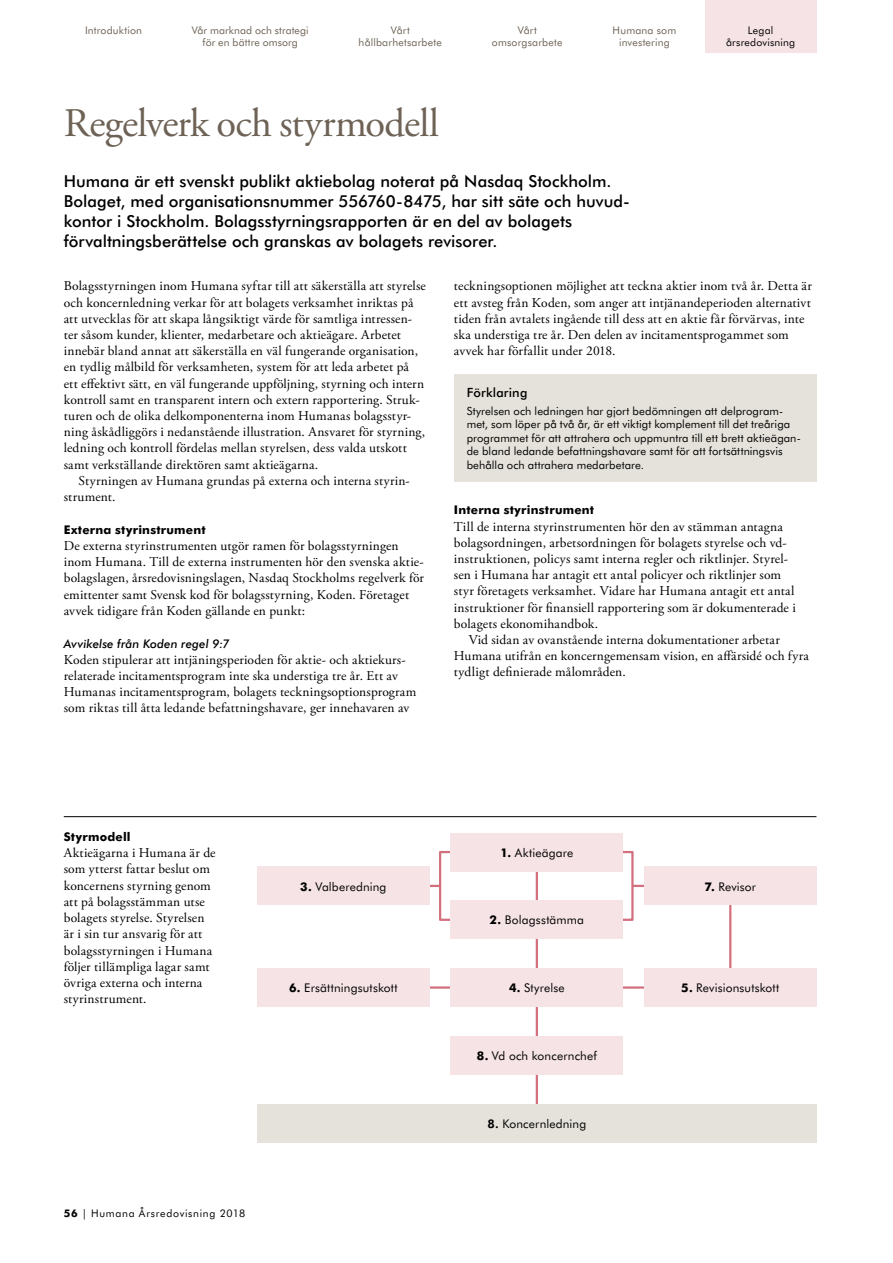
<style>
.page{position:relative;width:893px;height:1263px;background:#fff}
.page>*{position:absolute;margin:0;border:0;box-sizing:border-box;transform-origin:0 0}
.t1{font:40.5px "Adobe Garamond Pro";letter-spacing:-.02em;color:#6d6255}
.t2{font:500 16.5px/19.8px "Futura BT";color:#000}
.t3{font:13.5px/16.2px "Adobe Garamond Pro";letter-spacing:.015em;color:#000}
.t4{font:500 12.75px "Futura BT";letter-spacing:.01em;color:#000}
.t5{font:12px "Futura BT";letter-spacing:.015em;color:#000}
.t6{font:800 12px "Futura BT";letter-spacing:.02em;color:#000}
.t7{font:italic 500 12px "Futura BT";letter-spacing:.01em;color:#000}
.t8{font:11.25px/13.5px "Futura BT";letter-spacing:.005em;color:#000}
.t9{font:10.5px/12px "Futura BT";letter-spacing:.015em;color:#6d6255;text-align:center}
.t10{font:10.5px "Futura BT";letter-spacing:.065em;color:#000}
.t11{font:10.5px/12px "Futura BT";letter-spacing:.02em;color:#000;text-align:center}
.s1{font-weight:800}
.s2{font-weight:700}
</style>
<div class="page">
<hr style="left:615px;top:986px;width:38px;height:3px;background:#d3707e">
<hr style="left:421px;top:986px;width:38px;height:3px;background:#d3707e">
<hr style="left:729px;top:901px;width:2px;height:73px;background:#d3707e">
<hr style="left:536px;top:854px;width:2px;height:260px;background:#d3707e">
<div style="left:439px;top:851px;width:26px;height:70px;border:2px solid #d3707e"></div>
<div style="left:608px;top:851px;width:26px;height:70px;border:2px solid #d3707e"></div>
<div style="left:454px;top:374px;width:362px;height:107px;background:#e4e2da"></div>
<div style="left:451px;top:833px;width:172px;height:38px;background:#f6e3e6"></div>
<div style="left:451px;top:901px;width:172px;height:38px;background:#f6e3e6"></div>
<div style="left:451px;top:968px;width:172px;height:39px;background:#f6e3e6"></div>
<div style="left:451px;top:1036px;width:172px;height:38px;background:#f6e3e6"></div>
<div style="left:257px;top:1104px;width:559px;height:38px;background:#e4e2da"></div>
<div style="left:644px;top:968px;width:172px;height:39px;background:#f6e3e6"></div>
<div style="left:257px;top:968px;width:172px;height:39px;background:#f6e3e6"></div>
<hr style="left:64px;top:816px;width:752px;height:1px;background:#000">
<hr style="left:419px;top:885px;width:21px;height:2px;background:#d3707e">
<hr style="left:633px;top:885px;width:20px;height:2px;background:#d3707e">
<div style="left:257px;top:867px;width:172px;height:38px;background:#f6e3e6"></div>
<div style="left:644px;top:867px;width:172px;height:38px;background:#f6e3e6"></div>
<div style="left:705px;top:0;width:111px;height:53px;background:#f6e3e6"></div>
<p class="t9" style="left:85px;top:24px;width:58px">Introduktion</p>
<p class="t9" style="left:359px;top:24px;width:85px">Vårt hållbarhetsarbete</p>
<p class="t9" style="left:492px;top:24px;width:72px">Vårt omsorgsarbete</p>
<p class="t9" style="left:613px;top:24px;width:65px">Humana som investering</p>
<p class="t11" style="left:726px;top:24px;width:70px">Legal årsredovisning</p>
<p class="t9" style="left:192px;top:24px;width:119px">Vår marknad och strategi för en bättre omsorg</p>
<h1 class="t1" style="left:64px;top:99px;width:377px">Regelverk och styrmodell</h1>
<p class="t2" style="left:64px;top:171px;width:565px">Humana är ett svenskt publikt aktiebolag noterat på Nasdaq Stockholm.<br>Bolaget, med organisationsnummer 556760-8475, har sitt säte och huvud&shy;kontor i Stockholm. Bolagsstyrningsrapporten är en del av bolagets förvaltningsberättelse och granskas av bolagets revisorer.</p>
<p class="t3" style="left:64px;top:279px;width:364px">Bolagsstyrningen inom Humana syftar till att säkerställa att styrelse och koncernledning verkar för att bolagets verksamhet inriktas på att utvecklas för att skapa långsiktigt värde för samtliga intressen&shy;ter såsom kunder, klienter, medarbetare och aktieägare. Arbetet innebär bland annat att säkerställa en väl fungerande organisation, en tydlig målbild för verksamheten, system för att leda arbetet på ett effektivt sätt, en väl fungerande uppföljning, styrning och intern kontroll samt en transparent intern och extern rapportering. Struk&shy;turen och de olika delkomponenterna inom Humanas bolagsstyr&shy;ning åskådliggörs i nedanstående illustration. Ansvaret för styrning, ledning och kontroll fördelas mellan styrelsen, dess valda utskott samt verkställande direktören samt aktieägarna.</p>
<p class="t3" style="left:64px;top:473px;width:348px;text-indent:15px">Styrningen av Humana grundas på externa och interna styrin&shy;strument.</p>
<p class="t6" style="left:64px;top:522px;width:143px">Externa styrinstrument</p>
<p class="t3" style="left:64px;top:538px;width:362px">De externa styrinstrumenten utgör ramen för bolagsstyrningen inom Humana. Till de externa instrumenten hör den svenska aktie&shy;bolagslagen, årsredovisningslagen, Nasdaq Stockholms regelverk för emittenter samt Svensk kod för bolagsstyrning, Koden. Företaget avvek tidigare från Koden gällande en punkt:</p>
<p class="t7" style="left:64px;top:635px;width:167px">Avvikelse från Koden regel 9:7</p>
<p class="t3" style="left:64px;top:652px;width:354px">Koden stipulerar att intjäningsperioden för aktie- och aktiekurs&shy;relaterade incitamentsprogram inte ska understiga tre år. Ett av Humanas incitamentsprogram, bolagets teckningsoptionsprogram som riktas till åtta ledande befattningshavare, ger innehavaren av</p>
<p class="t3" style="left:454px;top:279px;width:359px">teckningsoptionen möjlighet att teckna aktier inom två år. Detta är ett avsteg från Koden, som anger att intjänandeperioden alternativt tiden från avtalets ingående till dess att en aktie får förvärvas, inte ska understiga tre år. Den delen av incitamentsprogammet som avvek har förfallit under 2018.</p>
<p class="t4" style="left:467px;top:384px;width:62px">Förklaring</p>
<p class="t8" style="left:467px;top:404px;width:336px">Styrelsen och ledningen har gjort bedömningen att delprogram&shy;met, som löper på två år, är ett viktigt komplement till det treåriga programmet för att attrahera och uppmuntra till ett brett aktieägan&shy;de bland ledande befattningshavare samt för att fortsättningsvis behålla och attrahera medarbetare.</p>
<p class="t6" style="left:454px;top:502px;width:142px">Interna styrinstrument</p>
<p class="t3" style="left:454px;top:519px;width:343px">Till de interna styrinstrumenten hör den av stämman antagna bolagsordningen, arbetsordningen för bolagets styrelse och vd&shy;instruktionen, policys samt interna regler och riktlinjer. Styrel&shy;sen i Humana har antagit ett antal policyer och riktlinjer som styr företagets verksamhet. Vidare har Humana antagit ett antal instruktioner för finansiell rapportering som är dokumenterade i bolagets ekonomihandbok.</p>
<p class="t3" style="left:454px;top:632px;width:357px;text-indent:15px">Vid sidan av ovanstående interna dokumentationer arbetar<br>Humana utifrån en koncerngemensam vision, en affärsidé och fyra tydligt definierade målområden.</p>
<p class="t6" style="left:64px;top:829px;width:68px">Styrmodell</p>
<p class="t3" style="left:64px;top:845px;width:153px">Aktieägarna i Humana är de som ytterst fattar beslut om koncernens styrning genom att på bolagsstämman utse bolagets styrelse. Styrelsen är i sin tur ansvarig för att bolagsstyrningen i Humana följer tillämpliga lagar samt övriga externa och interna styrinstrument.</p>
<p class="t10" style="left:64px;top:1207px;width:183px"><span class="s1">56</span> | Humana Årsredovisning 2018</p>
<p class="t5" style="left:500px;top:845px;width:74px"><span class="s1">1.</span> Aktieägare</p>
<p class="t5" style="left:300px;top:878px;width:88px"><span class="s1">3.</span> Valberedning</p>
<p class="t5" style="left:704px;top:878px;width:53px"><span class="s1">7.</span> Revisor</p>
<p class="t5" style="left:490px;top:912px;width:96px"><span class="s1">2.</span> Bolagsstämma</p>
<p class="t5" style="left:289px;top:980px;width:110px"><span class="s1">6.</span> Ersättningsutskott</p>
<p class="t5" style="left:681px;top:980px;width:100px"><span class="s1">5.</span> Revisionsutskott</p>
<p class="t5" style="left:509px;top:980px;width:57px"><span class="s1">4.</span> Styrelse</p>
<p class="t5" style="left:477px;top:1048px;width:122px"><span class="s1">8.</span> Vd och koncernchef</p>
<p class="t5" style="left:487px;top:1116px;width:100px"><span class="s2">8.</span> Koncernledning</p>
</div>
